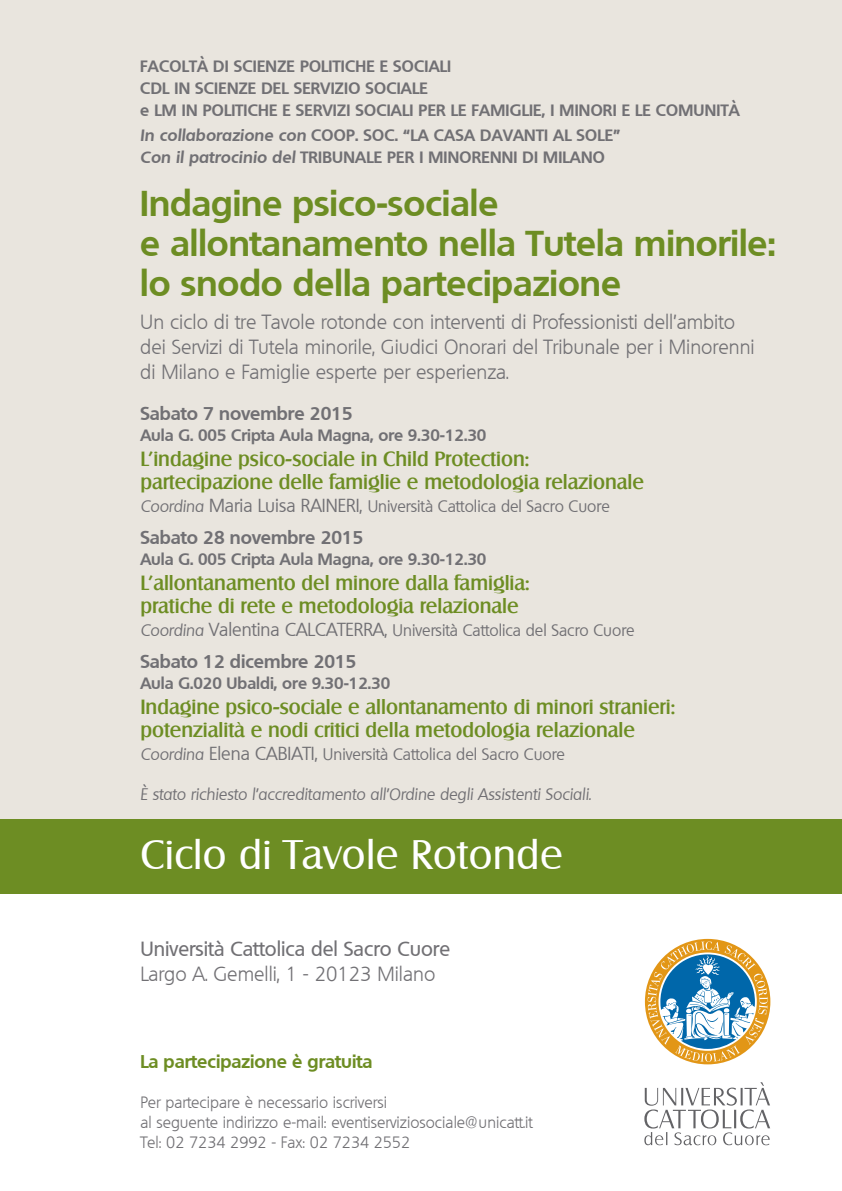
<style>
.page{position:relative;width:842px;height:1191px;background:#fff}
.page>*{position:absolute;margin:0;border:0;box-sizing:border-box;transform-origin:0 0}
.t1{font:40.2px "Salzburg";letter-spacing:.01em;color:#fff}
.t2{font:700 35px "Quebec";color:#6d8d23}
.t3{font:500 20px "Salzburg";color:#6d8d23}
.t4{font:300 20px "Quebec";color:#717074}
.t5{font:500 20px "Quebec";color:#717074}
.t6{font:700 18px "Quebec";color:#717074}
.t7{font:700 18px "Quebec";color:#6d8d23}
.t8{font:700 16px "Quebec";letter-spacing:.015em;color:#717074}
.t9{font:16px "Quebec";color:#717074}
.t10{font:300 16px "Quebec";color:#717074}
.t11{font:italic 16px "Quebec";color:#717074}
.s1{font-style:italic}
.s2{font-size:18px}
</style>
<div class="page">
<div style="left:0;top:0;width:842px;height:832px;background:#e9e5de"></div>
<div style="left:0;top:819px;width:842px;height:74px;background:#6d8d23"></div>
<svg style="left:645px;top:939px;width:125px;height:125px"></svg>
<svg style="left:644px;top:1082px;width:126px;height:63px"></svg>
<p class="t8" style="left:140px;top:56px;width:312px">FACOLTÀ DI SCIENZE POLITICHE E SOCIALI</p>
<p class="t8" style="left:140px;top:78px;width:289px">CDL IN SCIENZE DEL SERVIZIO SOCIALE</p>
<p class="t8" style="left:140px;top:100px;width:601px">e LM IN POLITICHE E SERVIZI SOCIALI PER LE FAMIGLIE, I MINORI E LE COMUNITÀ</p>
<p class="t8" style="left:140px;top:125px;width:481px"><span class="s1">In collaborazione con</span> COOP. SOC. “LA CASA DAVANTI AL SOLE”</p>
<p class="t8" style="left:140px;top:147px;width:466px"><span class="s1">Con il patrocinio del</span> TRIBUNALE PER I MINORENNI DI MILANO</p>
<p class="t2" style="left:140px;top:181px;width:359px">Indagine psico-sociale</p>
<p class="t2" style="left:140px;top:221px;width:637px">e allontanamento nella Tutela minorile:</p>
<p class="t2" style="left:140px;top:261px;width:482px">lo snodo della partecipazione</p>
<p class="t4" style="left:140px;top:309px;width:596px">Un ciclo di tre Tavole rotonde con interventi di Professionisti dell’ambito</p>
<p class="t4" style="left:140px;top:334px;width:616px">dei Servizi di Tutela minorile, Giudici Onorari del Tribunale per i Minorenni</p>
<p class="t4" style="left:140px;top:358px;width:370px">di Milano e Famiglie esperte per esperienza.</p>
<p class="t6" style="left:140px;top:402px;width:214px">Sabato 7 novembre 2015</p>
<p class="t8" style="left:140px;top:425px;width:348px">Aula G. 005 Cripta Aula Magna, ore 9.30-12.30</p>
<p class="t3" style="left:140px;top:447px;width:390px">L’indagine psico-sociale in Child Protection:</p>
<p class="t3" style="left:140px;top:470px;width:505px">partecipazione delle famiglie e metodologia relazionale</p>
<p class="t9" style="left:140px;top:496px;width:471px"><span class="s1">Coordina</span> <span class="s2">Maria Luisa RAINERI,</span> Università Cattolica del Sacro Cuore</p>
<p class="t6" style="left:140px;top:526px;width:225px">Sabato 28 novembre 2015</p>
<p class="t8" style="left:140px;top:549px;width:348px">Aula G. 005 Cripta Aula Magna, ore 9.30-12.30</p>
<p class="t3" style="left:140px;top:571px;width:391px">L’allontanamento del minore dalla famiglia:</p>
<p class="t3" style="left:140px;top:594px;width:380px">pratiche di rete e metodologia relazionale</p>
<p class="t9" style="left:140px;top:620px;width:496px"><span class="s1">Coordina</span> <span class="s2">Valentina CALCATERRA,</span> Università Cattolica del Sacro Cuore</p>
<p class="t6" style="left:140px;top:650px;width:218px">Sabato 12 dicembre 2015</p>
<p class="t8" style="left:140px;top:673px;width:251px">Aula G.020 Ubaldi, ore 9.30-12.30</p>
<p class="t3" style="left:140px;top:695px;width:536px">Indagine psico-sociale e allontanamento di minori stranieri:</p>
<p class="t3" style="left:140px;top:718px;width:496px">potenzialità e nodi critici della metodologia relazionale</p>
<p class="t9" style="left:140px;top:744px;width:426px"><span class="s1">Coordina</span> <span class="s2">Elena CABIATI,</span> Università Cattolica del Sacro Cuore</p>
<p class="t11" style="left:140px;top:784px;width:452px">È stato richiesto l’accreditamento all’Ordine degli Assistenti Sociali.</p>
<p class="t1" style="left:140px;top:830px;width:424px">Ciclo di Tavole Rotonde</p>
<p class="t5" style="left:140px;top:936px;width:311px">Università Cattolica del Sacro Cuore</p>
<p class="t4" style="left:140px;top:961px;width:297px">Largo A. Gemelli, 1 - 20123 Milano</p>
<p class="t7" style="left:140px;top:1049px;width:234px">La partecipazione è gratuita</p>
<p class="t10" style="left:140px;top:1092px;width:248px">Per partecipare è necessario iscriversi</p>
<p class="t10" style="left:140px;top:1112px;width:394px">al seguente indirizzo e-mail: eventiserviziosociale@unicatt.it</p>
<p class="t10" style="left:140px;top:1132px;width:272px">Tel: 02 7234 2992 - Fax: 02 7234 2552</p>
</div>
